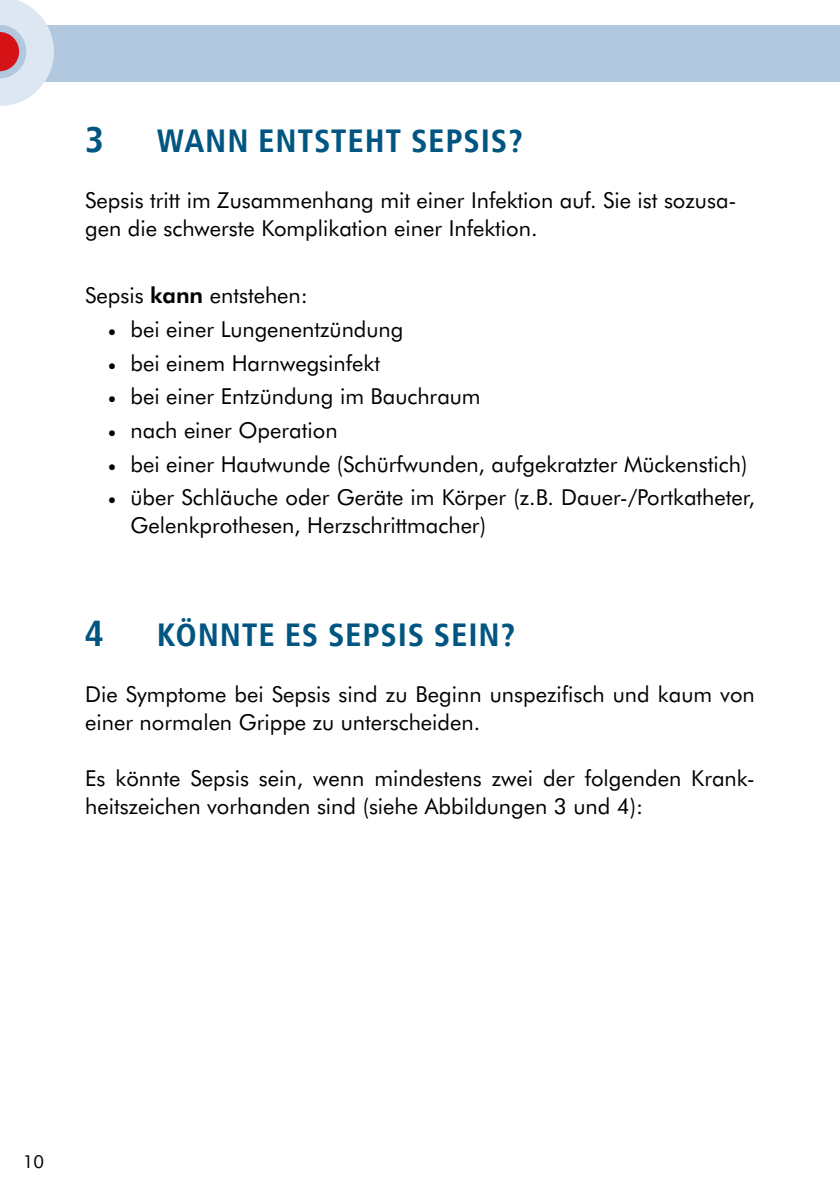
<style>
.page{position:relative;width:840px;height:1191px;background:#fff}
.page>*{position:absolute;margin:0;border:0;box-sizing:border-box;transform-origin:0 0}
.t1{font:700 36px "Transit Offc";color:#005681}
.t2{font:700 32px "Transit Offc";letter-spacing:.02em;color:#005681}
.t3{font:22px/28px "Futura BT";color:#000}
.t4{font:18px "Futura BT";color:#000}
.s1{font-weight:700}
.s2{font-family:"Minion Pro"}
</style>
<div class="page">
<div style="left:0;top:26px;width:839px;height:56px;background:#b1c8df"></div>
<svg style="left:0;top:0;width:68px;height:106px"></svg>
<h1 class="t1" style="left:85px;top:116px;width:20px">3</h1>
<h2 class="t2" style="left:157px;top:120px;width:368px">WANN ENTSTEHT SEPSIS?</h2>
<p class="t3" style="left:85px;top:186px;width:652px">Sepsis tritt im Zusammenhang mit einer Infektion auf. Sie ist sozusa&shy;gen die schwerste Komplikation einer Infektion.</p>
<p class="t3" style="left:85px;top:281px;width:224px">Sepsis <span class="s1">kann</span> entstehen:</p>
<p class="t3" style="left:108px;top:315px;width:297px"><span class="s2">•</span> bei einer Lungenentzündung</p>
<p class="t3" style="left:108px;top:348px;width:273px"><span class="s2">•</span> bei einem Harnwegsinfekt</p>
<p class="t3" style="left:108px;top:382px;width:374px"><span class="s2">•</span> bei einer Entzündung im Bauchraum</p>
<p class="t3" style="left:108px;top:416px;width:231px"><span class="s2">•</span> nach einer Operation</p>
<p class="t3" style="left:108px;top:449px;width:640px"><span class="s2">•</span> bei einer Hautwunde (Schürfwunden, aufgekratzter Mückenstich)</p>
<p class="t3" style="left:130px;top:483px;width:625px;text-indent:-23px"><span class="s2">•</span> über Schläuche oder Geräte im Körper (z.B. Dauer-/Portkatheter,<br>Gelenkprothesen, Herzschrittmacher)</p>
<h1 class="t1" style="left:85px;top:610px;width:20px">4</h1>
<h2 class="t2" style="left:157px;top:614px;width:360px">KÖNNTE ES SEPSIS SEIN?</h2>
<p class="t3" style="left:85px;top:680px;width:671px">Die Symptome bei Sepsis sind zu Beginn unspezifisch und kaum von einer normalen Grippe zu unterscheiden.</p>
<p class="t3" style="left:85px;top:764px;width:670px">Es könnte Sepsis sein, wenn mindestens zwei der folgenden Krank&shy;heitszeichen vorhanden sind (siehe Abbildungen 3 und 4):</p>
<p class="t4" style="left:23px;top:1150px;width:23px">10</p>
</div>
